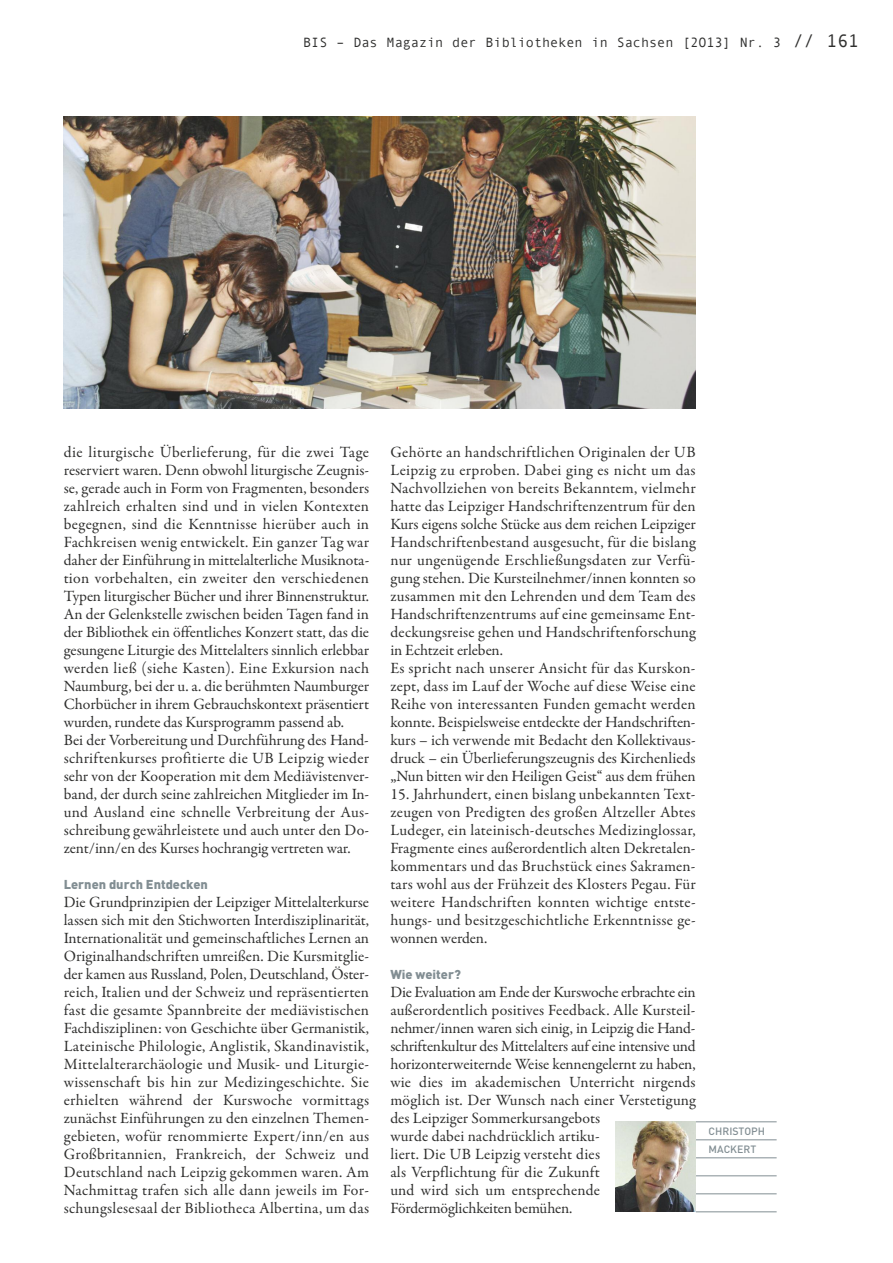
<style>
.page{position:relative;width:893px;height:1263px;background:#fff}
.page>*{position:absolute;margin:0;border:0;box-sizing:border-box;transform-origin:0 0}
.t1{font:15.75px/18px "Garamond Premr Pro";letter-spacing:.005em;color:#2f2f2e}
.t2{font:13.5px "Andale Mono";color:#2f2f2e}
.t3{font:900 12.75px "DIN";color:#828e93}
.t4{font:500 10.5px/18px "DIN";color:#828e93}
.s1{font-size:18px}
</style>
<div class="page">
<hr style="left:696px;top:1121px;width:81px;height:1px;background:#828e93">
<hr style="left:696px;top:1139px;width:81px;height:1px;background:#828e93">
<hr style="left:696px;top:1157px;width:81px;height:1px;background:#828e93">
<hr style="left:696px;top:1175px;width:81px;height:1px;background:#828e93">
<hr style="left:696px;top:1193px;width:81px;height:1px;background:#828e93">
<hr style="left:696px;top:1211px;width:81px;height:1px;background:#828e93">
<img style="left:615px;top:1121px;width:81px;height:91px">
<img style="left:64px;top:116px;width:632px;height:292px">
<p class="t2" style="left:303px;top:34px;width:557px">BIS – Das Magazin der Bibliotheken in Sachsen [2O13] Nr. 3 <span class="s1">// 161</span></p>
<p class="t1" style="left:64px;top:444px;width:307px">die liturgische Überlieferung, für die zwei Tage reserviert waren. Denn obwohl liturgische Zeugnis&shy;se, gerade auch in Form von Fragmenten, besonders zahlreich erhalten sind und in vielen Kontexten begegnen, sind die Kenntnisse hierüber auch in Fachkreisen wenig entwickelt. Ein ganzer Tag war daher der Einführung in mittelalterliche Musiknota&shy;tion vorbehalten, ein zweiter den verschiedenen Typen liturgischer Bücher und ihrer Binnenstruktur.<br>An der Gelenkstelle zwischen beiden Tagen fand in der Bibliothek ein öffentliches Konzert statt, das die gesungene Liturgie des Mittelalters sinnlich erlebbar werden ließ (siehe Kasten). Eine Exkursion nach Naumburg, bei der u. a. die berühmten Naumburger Chorbücher in ihrem Gebrauchskontext präsentiert wurden, rundete das Kursprogramm passend ab.<br>Bei der Vorbereitung und Durchführung des Hand&shy;schriftenkurses profitierte die UB Leipzig wieder sehr von der Kooperation mit dem Mediävistenver&shy;band, der durch seine zahlreichen Mitglieder im In&shy;und Ausland eine schnelle Verbreitung der Aus&shy;schreibung gewährleistete und auch unter den Do&shy;zent/inn/en des Kurses hochrangig vertreten war.</p>
<p class="t3" style="left:64px;top:879px;width:146px">Lernen durch Entdecken</p>
<p class="t1" style="left:64px;top:894px;width:307px;text-align:justify">Die Grundprinzipien der Leipziger Mittelalterkurse lassen sich mit den Stichworten Interdisziplinarität, Internationalität und gemeinschaftliches Lernen an Originalhandschriften umreißen. Die Kursmitglie&shy;der kamen aus Russland, Polen, Deutschland, Öster&shy;reich, Italien und der Schweiz und repräsentierten fast die gesamte Spannbreite der mediävistischen Fachdisziplinen: von Geschichte über Germanistik, Lateinische Philologie, Anglistik, Skandinavistik, Mittelalterarchäologie und Musik- und Liturgie&shy;wissenschaft bis hin zur Medizingeschichte. Sie erhielten während der Kurswoche vormittags zunächst Einführungen zu den einzelnen Themen&shy;gebieten, wofür renommierte Expert/inn/en aus Großbritannien, Frankreich, der Schweiz und Deutschland nach Leipzig gekommen waren. Am Nachmittag trafen sich alle dann jeweils im For&shy;schungslesesaal der Bibliotheca Albertina, um das</p>
<p class="t1" style="left:390px;top:444px;width:307px">Gehörte an handschriftlichen Originalen der UB Leipzig zu erproben. Dabei ging es nicht um das Nachvollziehen von bereits Bekanntem, vielmehr hatte das Leipziger Handschriftenzentrum für den Kurs eigens solche Stücke aus dem reichen Leipziger Handschriftenbestand ausgesucht, für die bislang nur ungenügende Erschließungsdaten zur Verfü&shy;gung stehen. Die Kursteilnehmer/innen konnten so zusammen mit den Lehrenden und dem Team des Handschriftenzentrums auf eine gemeinsame Ent&shy;deckungsreise gehen und Handschriftenforschung in Echtzeit erleben.<br>Es spricht nach unserer Ansicht für das Kurskon&shy;zept, dass im Lauf der Woche auf diese Weise eine Reihe von interessanten Funden gemacht werden konnte. Beispielsweise entdeckte der Handschriften&shy;kurs – ich verwende mit Bedacht den Kollektivaus&shy;druck – ein Überlieferungszeugnis des Kirchenlieds „Nun bitten wir den Heiligen Geist“ aus dem frühen</p>
<p class="t1" style="left:390px;top:786px;width:307px;text-align:justify">15. Jahrhundert, einen bislang unbekannten Text&shy;zeugen von Predigten des großen Altzeller Abtes Ludeger, ein lateinisch-deutsches Medizinglossar, Fragmente eines außerordentlich alten Dekretalen&shy;kommentars und das Bruchstück eines Sakramen&shy;tars wohl aus der Frühzeit des Klosters Pegau. Für weitere Handschriften konnten wichtige entste&shy;hungs- und besitzgeschichtliche Erkenntnisse ge&shy;wonnen werden.</p>
<p class="t3" style="left:390px;top:969px;width:72px">Wie weiter?</p>
<p class="t1" style="left:390px;top:984px;width:307px">Die Evaluation am Ende der Kurswoche erbrachte ein außerordentlich positives Feedback. Alle Kursteil&shy;nehmer/innen waren sich einig, in Leipzig die Hand&shy;schriftenkultur des Mittelalters auf eine intensive und horizonterweiternde Weise kennengelernt zu haben, wie dies im akademischen Unterricht nirgends möglich ist. Der Wunsch nach einer Verstetigung des Leipziger Sommerkursangebots<br>wurde dabei nachdrücklich artiku-<br>liert. Die UB Leipzig versteht dies<br>als Verpflichtung für die Zukunft<br>und wird sich um entsprechende Fördermöglichkeiten bemühen.</p>
<p class="t4" style="left:709px;top:1123px;width:58px">CHRISTOPH<br>MACKERT</p>
</div>
